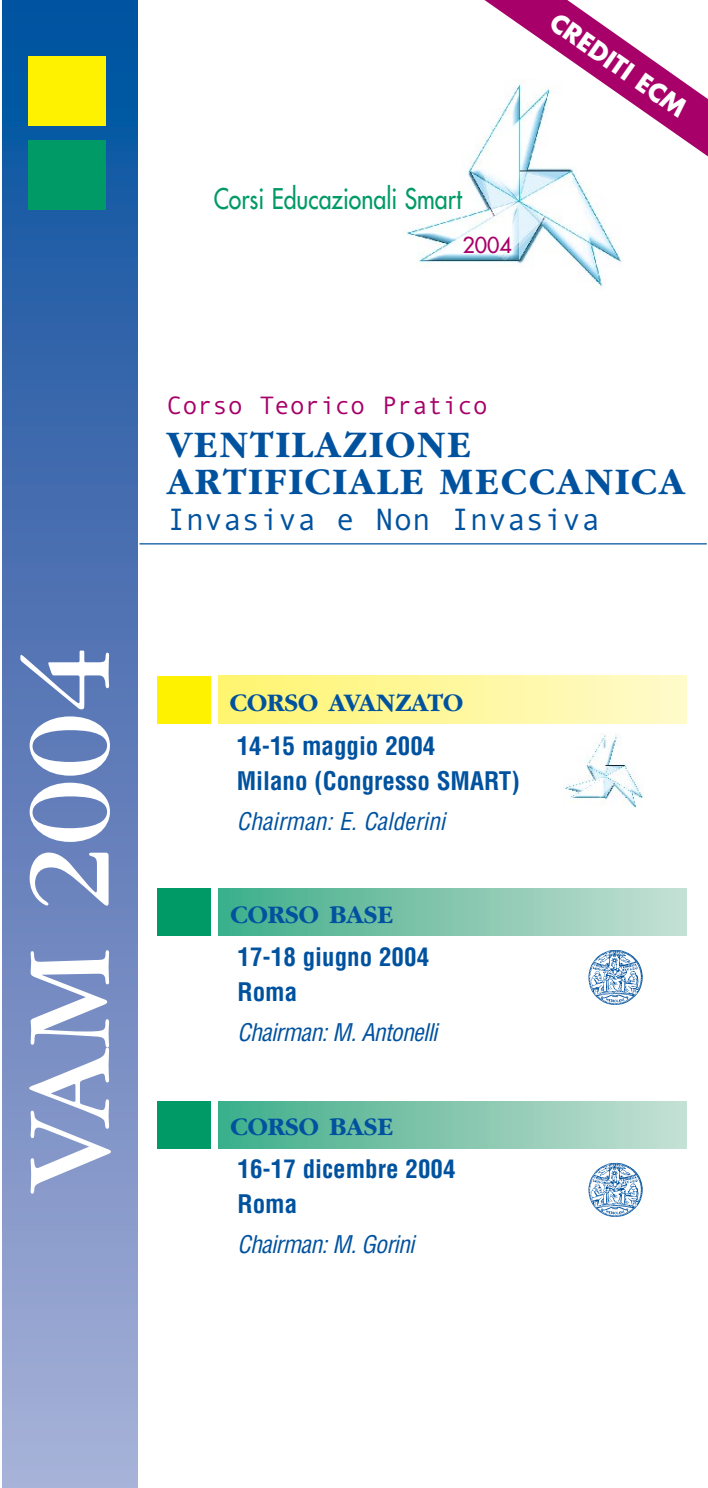
<style>
.page{position:relative;width:708px;height:1488px;background:#fff}
.page>*{position:absolute;margin:0;border:0;box-sizing:border-box;transform-origin:0 0}
.t1{font:125px "Garamond";color:#fff}
.t2{font:700 39px/36.2px "Garamond";letter-spacing:.055em;color:#00529f}
.t3{font:31px "Andale Mono";color:#00529f}
.t4{font:27.75px "Futura";color:#009a66;scale:.83 1}
.t5{font:700 26.25px "Garamond";color:#00529f}
.t6{font:25.25px "Andale Mono";color:#a70069}
.t7{font:700 condensed 25px/35px "Helvetica";color:#00529f}
.t8{font:700 25px "Futura";color:#fff}
.t9{font:italic condensed 23.75px "Helvetica";letter-spacing:-.03em;color:#00529f}
.t10{font:italic condensed 23.75px "Helvetica";color:#00529f}
.t11{font:21.5px "Futura";color:#a70069}
</style>
<div class="page">
<img style="left:403px;top:158px;width:219px;height:130px">
<div style="left:3px;top:0;width:134px;height:1487px;background:linear-gradient(to bottom,#074f9d,#acacd6)"></div>
<hr style="left:139px;top:543px;width:567px;height:1px;background:#00529f">
<div style="left:28px;top:57px;width:78px;height:69px;background:#fff200"></div>
<div style="left:28px;top:140px;width:78px;height:69px;background:#009a66"></div>
<div style="left:158px;top:676px;width:53px;height:47px;background:#fff200"></div>
<div style="left:219px;top:676px;width:467px;height:47px;background:linear-gradient(to right,#fff570,#fffbcb)"></div>
<div style="left:219px;top:888px;width:467px;height:47px;background:linear-gradient(to right,#40ae8a,#c7e0d3)"></div>
<div style="left:219px;top:1101px;width:467px;height:47px;background:linear-gradient(to right,#40ae8a,#c7e0d3)"></div>
<div style="left:158px;top:888px;width:53px;height:47px;background:#009a66"></div>
<div style="left:158px;top:1101px;width:53px;height:47px;background:#009a66"></div>
<img style="left:588px;top:1162px;width:55px;height:55px">
<img style="left:588px;top:950px;width:55px;height:55px">
<svg style="left:476px;top:0;width:231px;height:170px"></svg>
<img style="left:563px;top:734px;width:80px;height:74px">
<p class="t4" style="left:214px;top:184px;width:300px">Corsi Educazionali Smart</p>
<p class="t11" style="left:462px;top:234px;width:51px">2004</p>
<p class="t8" style="left:559px;top:10px;width:161px;rotate:35deg">CREDITI ECM</p>
<h1 class="t1" style="left:25px;top:1191px;width:546px;rotate:-90deg">VAM 2004</h1>
<p class="t6" style="left:167px;top:396px;width:322px">Corso Teorico Pratico</p>
<h2 class="t2" style="left:167px;top:430px;width:519px">VENTILAZIONE<br>ARTIFICIALE MECCANICA</h2>
<p class="t3" style="left:167px;top:509px;width:434px">Invasiva e Non Invasiva</p>
<p class="t5" style="left:230px;top:692px;width:235px">CORSO AVANZATO</p>
<p class="t7" style="left:237px;top:731px;width:284px">14-15 maggio 2004<br>Milano (Congresso SMART)</p>
<p class="t10" style="left:237px;top:812px;width:210px">Chairman: E. Calderini</p>
<p class="t5" style="left:230px;top:904px;width:164px">CORSO BASE</p>
<p class="t7" style="left:237px;top:941px;width:193px">17-18 giugno 2004<br>Roma</p>
<p class="t9" style="left:237px;top:1022px;width:201px">Chairman: M. Antonelli</p>
<p class="t5" style="left:230px;top:1116px;width:164px">CORSO BASE</p>
<p class="t7" style="left:237px;top:1153px;width:219px">16-17 dicembre 2004<br>Roma</p>
<p class="t9" style="left:237px;top:1235px;width:178px">Chairman: M. Gorini</p>
</div>
